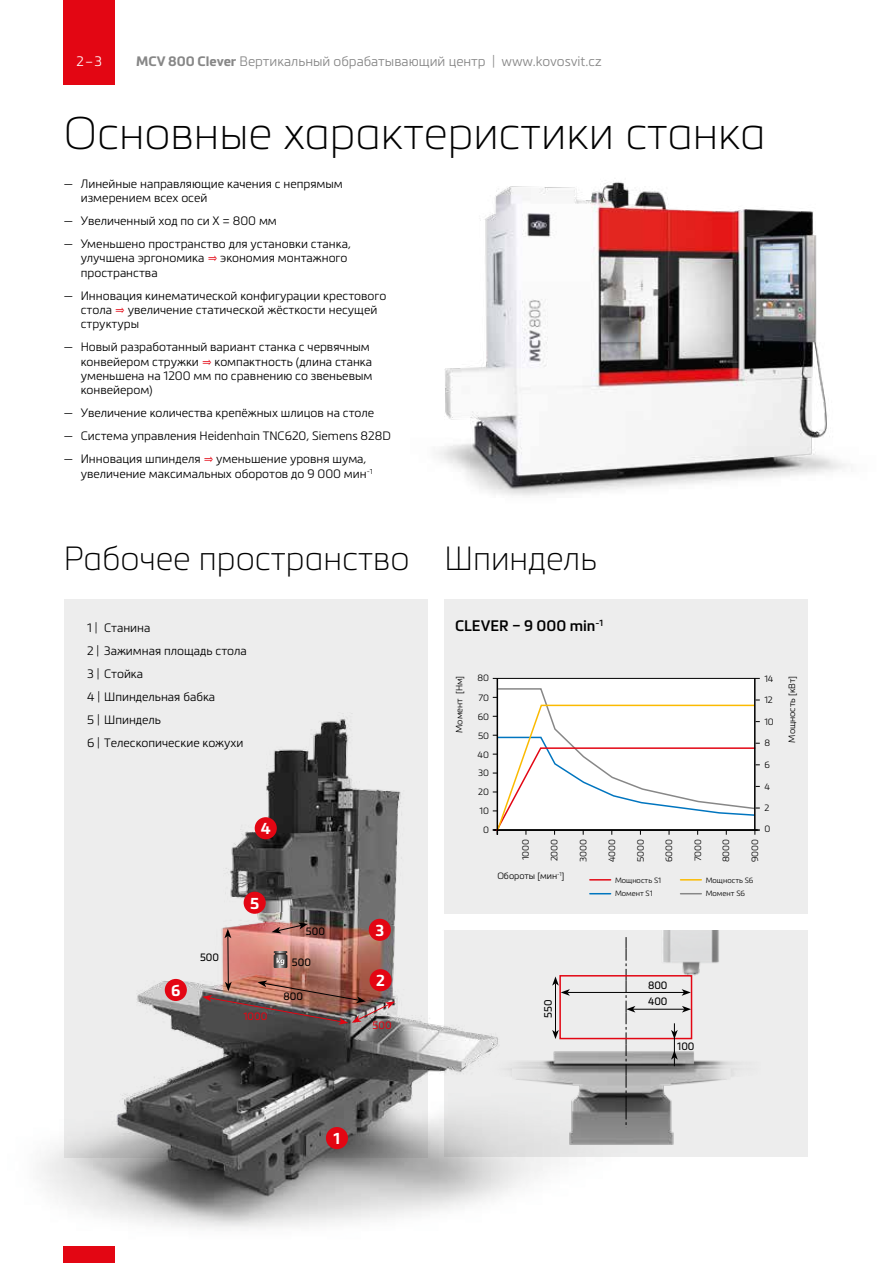
<style>
.page{position:relative;width:893px;height:1263px;background:#fff}
.page>*{position:absolute;margin:0;border:0;box-sizing:border-box;transform-origin:0 0}
.t1{font:45px "Metronic Pro Air";color:#000}
.t2{font:33px "Metronic Pro Air";color:#000}
.t3{font:700 15.6px "Metronic Pro";color:#fff}
.t4{font:600 15px "Metronic Pro";color:#000}
.t5{font:300 13.5px "Metronic Pro";color:#878787}
.t6{font:300 13.5px "Metronic Pro";color:#fff}
.t7{font:300 12px/14.4px "Metronic Pro";color:#000}
.t8{font:10.5px "Metronic Pro";color:#000;scale:.95 1}
.t9{font:10.5px "Metronic Pro";color:#e30613;scale:.95 1}
.t10{font:300 9px "Metronic Pro";color:#000}
.t11{font:300 7.5px/13.2px "Metronic Pro";color:#000}
.s1{font-weight:700}
.s2{color:#e30613}
</style>
<div class="page">
<div style="left:444px;top:931px;width:364px;height:226px;background:#ededed"></div>
<div style="left:64px;top:600px;width:363px;height:558px;background:#ededed"></div>
<img style="left:39px;top:686px;width:626px;height:567px">
<div style="left:244px;top:892px;width:22px;height:22px;background:#e30613;border-radius:50%"></div>
<div style="left:369px;top:969px;width:23px;height:22px;background:#e30613;border-radius:50%"></div>
<div style="left:369px;top:919px;width:22px;height:22px;background:#e30613;border-radius:50%"></div>
<div style="left:255px;top:817px;width:22px;height:22px;background:#e30613;border-radius:50%"></div>
<div style="left:165px;top:979px;width:22px;height:22px;background:#e30613;border-radius:50%"></div>
<div style="left:326px;top:1127px;width:22px;height:22px;background:#e30613;border-radius:50%"></div>
<svg style="left:271px;top:922px;width:37px;height:11px"></svg>
<hr style="left:228px;top:936px;width:1px;height:48px;background:#000">
<svg style="left:224px;top:929px;width:7px;height:9px"></svg>
<img style="left:202px;top:980px;width:193px;height:45px">
<img style="left:462px;top:1044px;width:274px;height:113px">
<hr style="left:633px;top:1009px;width:51px;height:1px;background:#000">
<svg style="left:626px;top:937px;width:9px;height:191px"></svg>
<svg style="left:682px;top:1006px;width:8px;height:6px"></svg>
<hr style="left:555px;top:983px;width:1px;height:49px;background:#000">
<svg style="left:552px;top:1030px;width:7px;height:9px"></svg>
<div style="left:559px;top:975px;width:133px;height:64px;border:1px solid #e30613"></div>
<img style="left:649px;top:931px;width:70px;height:52px">
<hr style="left:567px;top:992px;width:117px;height:1px;background:#000">
<svg style="left:552px;top:976px;width:18px;height:20px"></svg>
<svg style="left:682px;top:989px;width:9px;height:7px"></svg>
<svg style="left:671px;top:1023px;width:7px;height:43px"></svg>
<svg style="left:274px;top:951px;width:13px;height:17px"></svg>
<div style="left:444px;top:600px;width:364px;height:314px;background:#ededed"></div>
<div style="left:497px;top:678px;width:258px;height:152px;background:#fff"></div>
<hr style="left:493px;top:678px;width:267px;height:1px;background:#000">
<svg style="left:590px;top:893px;width:21px;height:1px"></svg>
<svg style="left:590px;top:879px;width:21px;height:1px"></svg>
<svg style="left:680px;top:893px;width:21px;height:1px"></svg>
<svg style="left:680px;top:879px;width:21px;height:1px"></svg>
<img style="left:436px;top:182px;width:410px;height:314px">
<svg style="left:493px;top:687px;width:267px;height:148px"></svg>
<hr style="left:754px;top:678px;width:1px;height:153px;background:#000">
<hr style="left:497px;top:678px;width:1px;height:157px;background:#000">
<div style="left:64px;top:0;width:51px;height:85px;background:#e30613"></div>
<div style="left:64px;top:1246px;width:51px;height:17px;background:#e30613"></div>
<p class="t6" style="left:77px;top:53px;width:27px">2–3</p>
<p class="t5" style="left:136px;top:53px;width:467px"><span class="s1">MCV 800 Clever</span> Вертикальный обрабатывающий центр | www.kovosvit.cz</p>
<h1 class="t1" style="left:64px;top:102px;width:703px">Основные характеристики станка</h1>
<p class="t7" style="left:81px;top:176px;width:264px;text-indent:-17px">— Линейные направляющие качения с непрямым измерением всех осей</p>
<p class="t7" style="left:64px;top:213px;width:215px">— Увеличенный ход по си X = 800 мм</p>
<p class="t7" style="left:81px;top:236px;width:272px;text-indent:-17px">— Уменьшено пространство для установки станка, улучшена эргономика <span class="s2">⇒</span> экономия монтажного пространства</p>
<p class="t7" style="left:81px;top:288px;width:307px;text-indent:-17px">— Инновация кинематической конфигурации крестового стола <span class="s2">⇒</span> увеличение статической жёсткости несущей структуры</p>
<p class="t7" style="left:81px;top:339px;width:293px;text-indent:-17px">— Новый разработанный вариант станка с червячным конвейером стружки <span class="s2">⇒</span> компактность (длина станка уменьшена на 1200 мм по сравнению со звеньевым конвейером)</p>
<p class="t7" style="left:64px;top:405px;width:312px">— Увеличение количества крепёжных шлицов на столе</p>
<p class="t7" style="left:64px;top:428px;width:329px">— Система управления Heidenhain TNC620, Siemens 828D</p>
<p class="t7" style="left:81px;top:451px;width:293px;text-indent:-17px">— Инновация шпинделя <span class="s2">⇒</span> уменьшение уровня шума, увеличение максимальных оборотов до 9 000 мин<sup>-1</sup></p>
<h2 class="t2" style="left:64px;top:536px;width:535px">Рабочее пространство Шпиндель</h2>
<p class="t7" style="left:87px;top:616px;width:161px;line-height:23px">1 | Станина<br>2 | Зажимная площадь стола<br>3 | Стойка<br>4 | Шпиндельная бабка<br>5 | Шпиндель<br>6 | Телескопические кожухи</p>
<h3 class="t3" style="left:261px;top:819px;width:11px">4</h3>
<h3 class="t3" style="left:171px;top:980px;width:11px">6</h3>
<p class="t8" style="left:200px;top:950px;width:22px">500</p>
<h3 class="t3" style="left:250px;top:893px;width:11px">5</h3>
<p class="t9" style="left:243px;top:1009px;width:27px">1000</p>
<p class="t8" style="left:306px;top:923px;width:22px">500</p>
<p class="t8" style="left:292px;top:955px;width:22px">500</p>
<p class="t8" style="left:283px;top:988px;width:22px">800</p>
<h3 class="t3" style="left:375px;top:920px;width:10px">3</h3>
<h3 class="t3" style="left:376px;top:971px;width:10px">2</h3>
<p class="t9" style="left:373px;top:1017px;width:22px">500</p>
<p class="t4" style="left:455px;top:616px;width:150px">CLEVER – 9 000 min<sup>-1</sup></p>
<p class="t10" style="left:453px;top:733px;width:59px;rotate:-90deg">Момент [Нм]</p>
<p class="t10" style="left:477px;top:672px;width:13px">80</p>
<p class="t10" style="left:478px;top:691px;width:12px">70</p>
<p class="t10" style="left:478px;top:710px;width:13px">60</p>
<p class="t10" style="left:478px;top:730px;width:13px">50</p>
<p class="t10" style="left:478px;top:748px;width:13px">40</p>
<p class="t10" style="left:478px;top:767px;width:12px">30</p>
<p class="t10" style="left:478px;top:786px;width:12px">20</p>
<p class="t10" style="left:480px;top:805px;width:11px">10</p>
<p class="t10" style="left:483px;top:823px;width:7px">0</p>
<p class="t10" style="left:764px;top:672px;width:11px">14</p>
<p class="t10" style="left:764px;top:694px;width:10px">12</p>
<p class="t10" style="left:764px;top:715px;width:11px">10</p>
<p class="t10" style="left:764px;top:737px;width:7px">8</p>
<p class="t10" style="left:764px;top:759px;width:7px">6</p>
<p class="t10" style="left:764px;top:780px;width:7px">4</p>
<p class="t10" style="left:764px;top:802px;width:6px">2</p>
<p class="t10" style="left:764px;top:823px;width:7px">0</p>
<p class="t10" style="left:520px;top:860px;width:23px;rotate:-90deg">1000</p>
<p class="t10" style="left:548px;top:861px;width:24px;rotate:-90deg">2000</p>
<p class="t10" style="left:577px;top:861px;width:24px;rotate:-90deg">3000</p>
<p class="t10" style="left:606px;top:862px;width:25px;rotate:-90deg">4000</p>
<p class="t10" style="left:635px;top:862px;width:24px;rotate:-90deg">5000</p>
<p class="t10" style="left:663px;top:862px;width:25px;rotate:-90deg">6000</p>
<p class="t10" style="left:692px;top:861px;width:24px;rotate:-90deg">7000</p>
<p class="t10" style="left:720px;top:862px;width:25px;rotate:-90deg">8000</p>
<p class="t10" style="left:749px;top:862px;width:25px;rotate:-90deg">9000</p>
<p class="t11" style="left:615px;top:873px;width:48px">Мощность S1<br>Момент S1</p>
<p class="t11" style="left:706px;top:873px;width:49px">Мощность S6<br>Момент S6</p>
<p class="t10" style="left:497px;top:870px;width:69px">Обороты [мин<sup>-1</sup>]</p>
<p class="t10" style="left:786px;top:743px;width:69px;rotate:-90deg">Мощность [кВт]</p>
<p class="t8" style="left:540px;top:1018px;width:21px;rotate:-90deg">550</p>
<p class="t8" style="left:648px;top:977px;width:22px">800</p>
<p class="t8" style="left:648px;top:994px;width:22px">400</p>
<p class="t8" style="left:677px;top:1038px;width:20px">100</p>
<h3 class="t3" style="left:334px;top:1128px;width:8px">1</h3>
</div>
